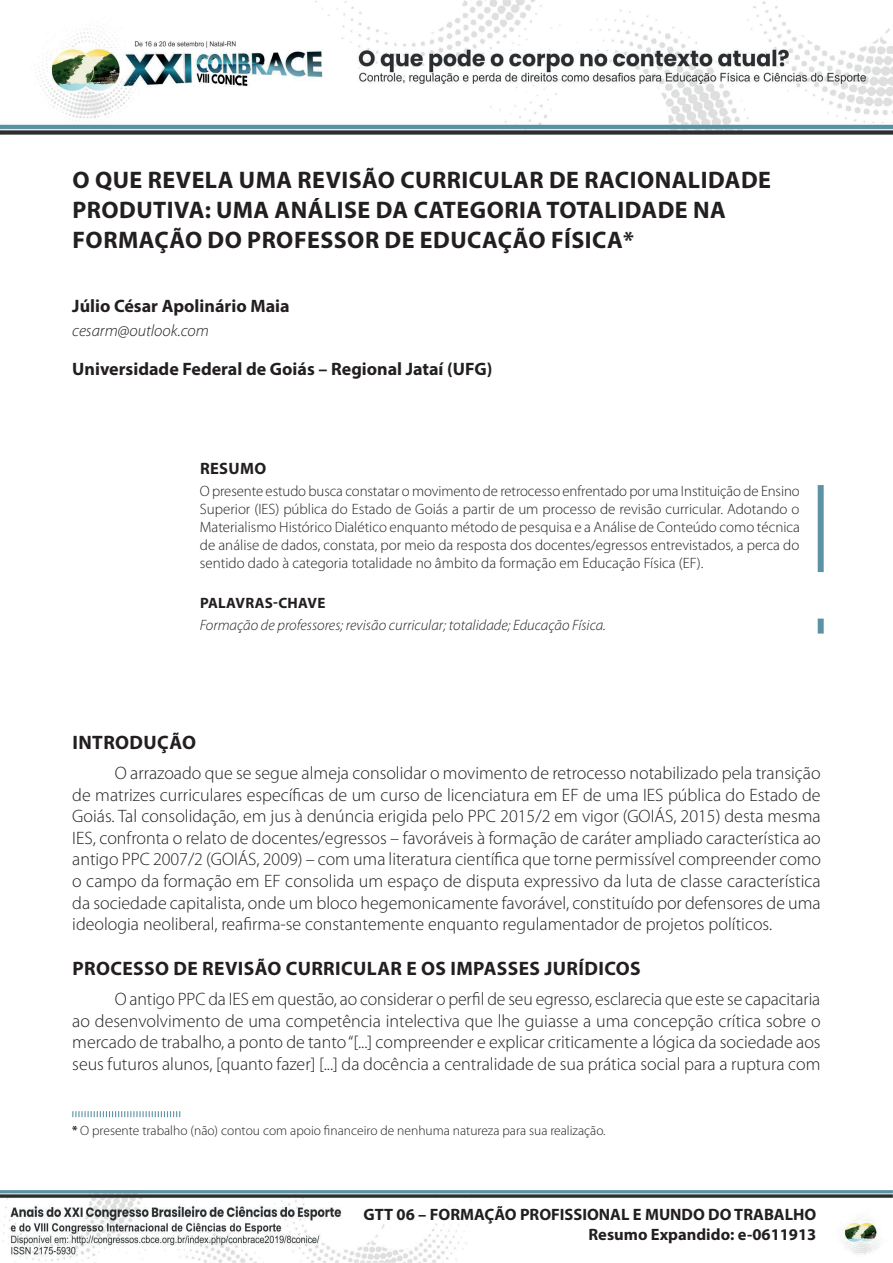
<style>
.page{position:relative;width:893px;height:1263px;background:#fff}
.page>*{position:absolute;margin:0;border:0;box-sizing:border-box;transform-origin:0 0}
.t1{font:700 24px/30px "Myriad Pro";letter-spacing:.02em;color:#231f20}
.t2{font:700 19.5px "Myriad Pro";letter-spacing:.02em;color:#231f20}
.t3{font:300 18px/21.6px "Myriad Pro";color:#231f20;text-align:justify}
.t4{font:700 18px "Myriad Pro";color:#231f20}
.t5{font:700 16.5px/19.8px "Myriad Pro";color:#231f20;text-align:right}
.t6{font:italic 300 16.5px "Myriad Pro";color:#231f20}
.t7{font:300 15px/18px "Myriad Pro";color:#231f20;text-align:justify}
.t8{font:italic 300 15px "Myriad Pro";color:#231f20}
.t9{font:700 15px "Myriad Pro";letter-spacing:.02em;color:#231f20}
.t10{font:300 13.5px "Myriad Pro";color:#231f20}
.s1{font-weight:700;font-size:12px}
</style>
<div class="page">
<img style="left:0;top:0;width:893px;height:134px">
<img style="left:0;top:1190px;width:893px;height:73px">
<div style="left:818px;top:485px;width:6px;height:87px;background:#5c93a4"></div>
<div style="left:818px;top:618px;width:6px;height:15px;background:#5c93a4"></div>
<svg style="left:72px;top:1111px;width:108px;height:6px"></svg>
<h1 class="t1" style="left:73px;top:164px;width:700px">O QUE REVELA UMA REVISÃO CURRICULAR DE RACIONALIDADE<br>PRODUTIVA: UMA ANÁLISE DA CATEGORIA TOTALIDADE NA<br>FORMAÇÃO DO PROFESSOR DE EDUCAÇÃO FÍSICA*<sup>1</sup></h1>
<p class="t4" style="left:72px;top:294px;width:219px">Júlio César Apolinário Maia</p>
<p class="t6" style="left:72px;top:321px;width:138px">cesarm@outlook.com</p>
<p class="t4" style="left:72px;top:357px;width:422px">Universidade Federal de Goiás – Regional Jataí (UFG)</p>
<p class="t5" style="left:200px;top:458px;width:68px">RESUMO</p>
<p class="t7" style="left:200px;top:482px;width:601px">O presente estudo busca constatar o movimento de retrocesso enfrentado por uma Instituição de Ensino Superior (IES) pública do Estado de Goiás a partir de um processo de revisão curricular. Adotando o Materialismo Histórico Dialético enquanto método de pesquisa e a Análise de Conteúdo como técnica de análise de dados, constata, por meio da resposta dos docentes/egressos entrevistados, a perca do sentido dado à categoria totalidade no âmbito da formação em Educação Física (EF).</p>
<p class="t9" style="left:200px;top:593px;width:127px">PALAVRAS-CHAVE</p>
<p class="t8" style="left:200px;top:616px;width:408px">Formação de professores; revisão curricular; totalidade; Educação Física.</p>
<p class="t2" style="left:72px;top:730px;width:125px">INTRODUÇÃO</p>
<p class="t3" style="left:72px;top:762px;width:750px;text-indent:43px">O arrazoado que se segue almeja consolidar o movimento de retrocesso notabilizado pela transição de matrizes curriculares específicas de um curso de licenciatura em EF de uma IES pública do Estado de Goiás. Tal consolidação, em jus à denúncia erigida pelo PPC 2015/2 em vigor (GOIÁS, 2015) desta mesma IES, confronta o relato de docentes/egressos – favoráveis à formação de caráter ampliado característica ao antigo PPC 2007/2 (GOIÁS, 2009) – com uma literatura científica que torne permissível compreender como o campo da formação em EF consolida um espaço de disputa expressivo da luta de classe característica da sociedade capitalista, onde um bloco hegemonicamente favorável, constituído por defensores de uma ideologia neoliberal, reafirma-se constantemente enquanto regulamentador de projetos políticos.</p>
<p class="t2" style="left:72px;top:956px;width:570px">PROCESSO DE REVISÃO CURRICULAR E OS IMPASSES JURÍDICOS</p>
<p class="t3" style="left:72px;top:988px;width:750px;text-indent:43px">O antigo PPC da IES em questão, ao considerar o perfil de seu egresso, esclarecia que este se capacitaria ao desenvolvimento de uma competência intelectiva que lhe guiasse a uma concepção crítica sobre o mercado de trabalho, a ponto de tanto “[...] compreender e explicar criticamente a lógica da sociedade aos seus futuros alunos, [quanto fazer] [...] da docência a centralidade de sua prática social para a ruptura com</p>
<p class="t10" style="left:72px;top:1123px;width:535px"><span class="s1">*</span> O presente trabalho (não) contou com apoio financeiro de nenhuma natureza para sua realização.</p>
<p class="t5" style="left:364px;top:1204px;width:454px">GTT 06 – FORMAÇÃO PROFISSIONAL E MUNDO DO TRABALHO<br>Resumo Expandido: e-0611913</p>
</div>
